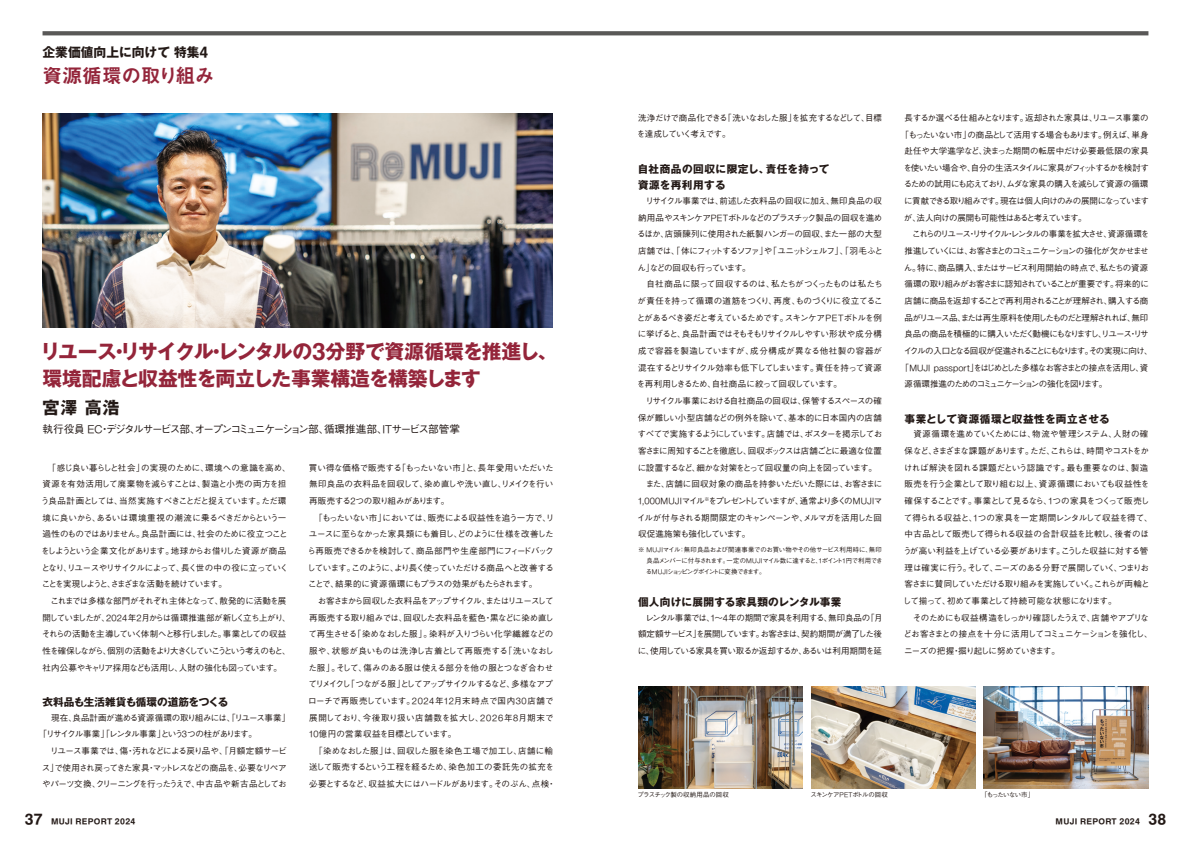
<style>
.page{position:relative;width:1191px;height:842px;background:#fff}
.page>*{position:absolute;margin:0;border:0;box-sizing:border-box;transform-origin:0 0}
.t1{font:700 19.8px/26.9px "Gothic MB101 Pr 6";letter-spacing:-.04em;color:#94253a}
.t2{font:19.8px "Midashi Go Pr 6 MB31";color:#94253a}
.t3{font:700 17px "Gothic MB101 Pr 6";color:#231916}
.t4{font:700 12.8px "Gothic MB101 Pr 6";color:#231916}
.t5{font:700 10.6px "Gothic MB101 Pr 6";letter-spacing:.015em;color:#231916}
.t6{font:500 10.6px "Gothic BBB Pro";letter-spacing:-.125em;color:#231916}
.t7{font:700 10.6px/16.7px "Gothic MB101 Pr 6";letter-spacing:.05em;color:#231916}
.t8{font:500 8.5px/16.7px "Gothic BBB Pro";letter-spacing:-.07em;color:#231916}
.t9{font:500 8.5px "Gothic BBB Pro";letter-spacing:-.115em;color:#231916}
.t10{font:500 8.5px "Gothic BBB Pro";letter-spacing:-.135em;color:#231916}
.t11{font:500 8.5px "Gothic BBB Pro";letter-spacing:-.11em;color:#231916}
.t12{font:500 8.5px "Gothic BBB Pro";letter-spacing:-.1em;color:#231916}
.t13{font:500 8.5px "Gothic BBB Pro";letter-spacing:-.15em;color:#231916}
.t14{font:500 8.5px "Gothic BBB Pro";letter-spacing:-.145em;color:#231916}
.t15{font:500 8.5px "Gothic BBB Pro";letter-spacing:-.095em;color:#231916}
.t16{font:500 8.5px "Gothic BBB Pro";letter-spacing:-.045em;color:#231916}
.t17{font:500 8.5px "Gothic BBB Pro";letter-spacing:-.025em;color:#231916}
.t18{font:500 8.5px "Gothic BBB Pro";letter-spacing:-.105em;color:#231916}
.t19{font:500 8.5px "Gothic BBB Pro";letter-spacing:-.12em;color:#231916}
.t20{font:500 8.5px "Gothic BBB Pro";letter-spacing:-.005em;color:#231916}
.t21{font:700 7.1px "MUJI Font 2020";letter-spacing:.04em;color:#231916}
.t22{font:500 6.4px/11px "Gothic BBB Pro";letter-spacing:-.1em;color:#231916;text-align:justify}
.t23{font:500 6.4px "Gothic BBB Pro";color:#231916}
.t24{font:500 6.4px "Gothic BBB Pro";letter-spacing:-.08em;color:#231916}
.s1{font-family:"MUJI Font 2020"}
.s2{font-family:"Midashi Go Pr 6 N MB31"}
.s3{font-family:"MUJI Font 2020";font-weight:300}
.s4{font-size:12.8px}
</style>
<div class="page">
<img style="left:43px;top:113px;width:510px;height:214px">
<svg style="left:43px;top:31px;width:1105px;height:4px;background:#605f5e"></svg>
<img style="left:638px;top:686px;width:164px;height:102px">
<img style="left:811px;top:686px;width:164px;height:102px">
<img style="left:984px;top:686px;width:164px;height:102px">
<h3 class="t4" style="left:43px;top:41px;width:167px">企業価値向上に向けて特集<span class="s1">4</span></h3>
<h1 class="t2" style="left:43px;top:59px;width:174px">資源循環<span class="s2">の</span>取<span class="s2">り</span>組<span class="s2">み</span></h1>
<h1 class="t1" style="left:41px;top:338px;width:518px">リユース・リサイクル・レンタルの<span class="s1">3</span>分野で資源循環を推進し、環境配慮と収益性を両立した事業構造を構築します</h1>
<h2 class="t3" style="left:43px;top:393px;width:79px">宮澤高浩</h2>
<p class="t6" style="left:43px;top:421px;width:419px">執行役員 <span class="s3">EC</span>・デジタルサービス部、オープンコミュニケーション部、循環推進部、<span class="s3">IT</span>サービス部管掌</p>
<p class="t8" style="left:41px;top:458px;width:251px">　「感じ良い暮らしと社会」の実現のために、環境への意識を高め、資源を有効活用して廃棄物を減らすことは、製造と小売の両方を担う良品計画としては、当然実施すべきことだと捉えています。ただ環境に良いから、あるいは環境重視の潮流に乗るべきだからという一過性のものではありません。良品計画には、社会のために役立つことをしようという企業文化があります。地球からお借りした資源が商品となり、リユースやリサイクルによって、長く世の中の役に立っていくことを実現しようと、さまざまな活動を続けています。<br>　これまでは多様な部門がそれぞれ主体となって、散発的に活動を展開していましたが、<span class="s3">2024</span>年<span class="s3">2</span>月からは循環推進部が新しく立ち上がり、それらの活動を主導していく体制へと移行しました。事業としての収益性を確保しながら、個別の活動をより大きくしていこうという考えのもと、社内公募やキャリア採用なども活用し、人財の強化も図っています。</p>
<p class="t5" style="left:43px;top:693px;width:187px">衣料品も生活雑貨も循環の道筋をつくる</p>
<p class="t16" style="left:43px;top:710px;width:249px">　現在、良品計画が進める資源循環の取り組みには、「リユース事業」</p>
<p class="t19" style="left:39px;top:727px;width:220px">「リサイクル事業」「レンタル事業」という<span class="s3">3</span>つの柱があります。</p>
<p class="t8" style="left:43px;top:741px;width:246px">　リユース事業では、傷・汚れなどによる戻り品や、「月額定額サービ</p>
<p class="t11" style="left:42px;top:760px;width:246px">ス」で使用され戻ってきた家具・マットレスなどの商品を、必要なリペア</p>
<p class="t8" style="left:42px;top:774px;width:246px">やパーツ交換、クリーニングを行ったうえで、中古品や新古品としてお</p>
<p class="t8" style="left:307px;top:458px;width:250px">買い得な価格で販売する「もったいない市」と、長年愛用いただいた無印良品の衣料品を回収して、染め直しや洗い直し、リメイクを行い再販売する<span class="s3">2</span>つの取り組みがあります。<br>　「もったいない市」においては、販売による収益性を追う一方で、リユースに至らなかった家具類にも着目し、どのように仕様を改善したら再販売できるかを検討して、商品部門や生産部門にフィードバックしています。このように、より長く使っていただける商品へと改善することで、結果的に資源循環にもプラスの効果がもたらされます。<br>　お客さまから回収した衣料品をアップサイクル、またはリユースして再販売する取り組みでは、回収した衣料品を藍色・黒などに染め直して再生させる「染めなおした服」。染料が入りづらい化学繊維などの服や、状態が良いものは洗浄し古着として再販売する「洗いなおした服」。そして、傷みのある服は使える部分を他の服とつなぎ合わせてリメイクし「つながる服」としてアップサイクルするなど、多様なアプローチで再販売しています。<span class="s3">2024</span>年<span class="s3">12</span>月末時点で国内<span class="s3">30</span>店舗で展開しており、今後取り扱い店舗数を拡大し、<span class="s3">2026</span>年<span class="s3">8</span>月期末で<span class="s3">10</span>億円の営業収益を目標としています。<br>　「染めなおした服」は、回収した服を染色工場で加工し、店舗に輸送して販売するという工程を経るため、染色加工の委託先の拡充を必要とするなど、収益拡大にはハードルがあります。そのぶん、点検・</p>
<p class="t8" style="left:637px;top:108px;width:247px">洗浄だけで商品化できる「洗いなおした服」を拡充するなどして、目標を達成していく考えです。</p>
<p class="t7" style="left:637px;top:160px;width:193px">自社商品の回収に限定し、責任を持って資源を再利用する</p>
<p class="t8" style="left:637px;top:192px;width:248px">　リサイクル事業では、前述した衣料品の回収に加え、無印良品の収納用品やスキンケア<span class="s3">PET</span>ボトルなどのプラスチック製品の回収を進めるほか、店頭陳列に使用された紙製ハンガーの回収、また一部の大型店舗では、「体にフィットするソファ」や「ユニットシェルフ」、「羽毛ふとん」などの回収も行っています。<br>　自社商品に限って回収するのは、私たちがつくったものは私たちが責任を持って循環の道筋をつくり、再度、ものづくりに役立てることがあるべき姿だと考えているためです。スキンケア<span class="s3">PET</span>ボトルを例に挙げると、良品計画ではそもそもリサイクルしやすい形状や成分構成で容器を製造していますが、成分構成が異なる他社製の容器が混在するとリサイクル効率も低下してしまいます。責任を持って資源を再利用しきるため、自社商品に絞って回収しています。<br>　リサイクル事業における自社商品の回収は、保管するスペースの確保が難しい小型店舗などの例外を除いて、基本的に日本国内の店舗すべてで実施するようにしています。店舗では、ポスターを掲示してお客さまに周知することを徹底し、回収ボックスは店舗ごとに最適な位置に設置するなど、細かな対策をとって回収量の向上を図っています。　また、店舗に回収対象の商品を持参いただいた際には、お客さまに<span class="s3">1,000MUJI</span>マイル<sup>※</sup>をプレゼントしていますが、通常より多くの<span class="s3">MUJI</span>マイルが付与される期間限定のキャンペーンや、メルマガを活用した回収促進施策も強化しています。</p>
<p class="t22" style="left:646px;top:543px;width:238px;text-indent:-8px">※ <span class="s3">MUJI</span>マイル：無印良品および関連事業でのお買い物やその他サービス利用時に、無印良品メンバーに付与されます。一定の<span class="s3">MUJI</span>マイル数に達すると、<span class="s3">1</span>ポイント<span class="s3">1</span>円で利用できる<span class="s3">MUJI</span>ショッピングポイントに変換できます。</p>
<p class="t5" style="left:638px;top:593px;width:205px">個人向けに展開する家具類のレンタル事業</p>
<p class="t8" style="left:637px;top:608px;width:246px;text-align:justify">　レンタル事業では、<span class="s3">1</span>～<span class="s3">4</span>年の期間で家具を利用する、無印良品の「月額定額サービス」を展開しています。お客さまは、契約期間が満了した後に、使用している家具を買い取るか返却するか、あるいは利用期間を延</p>
<p class="t8" style="left:904px;top:108px;width:246px">長するか選べる仕組みとなります。返却された家具は、リユース事業の</p>
<p class="t11" style="left:900px;top:127px;width:249px">「もったいない市」の商品として活用する場合もあります。例えば、単身</p>
<p class="t20" style="left:904px;top:144px;width:245px">赴任や大学進学など、決まった期間の転居中だけ必要最低限の家具</p>
<p class="t15" style="left:903px;top:161px;width:247px">を使いたい場合や、自分の生活スタイルに家具がフィットするかを検討す</p>
<p class="t8" style="left:903px;top:175px;width:246px">るための試用にも応えており、ムダな家具の購入を減らして資源の循環</p>
<p class="t8" style="left:904px;top:192px;width:246px">に貢献できる取り組みです。現在は個人向けのみの展開になっています</p>
<p class="t12" style="left:904px;top:211px;width:184px">が、法人向けの展開も可能性はあると考えています。</p>
<p class="t10" style="left:904px;top:227px;width:246px">　これらのリユース・リサイクル・レンタルの事業を拡大させ、資源循環を</p>
<p class="t10" style="left:904px;top:244px;width:246px">推進していくには、お客さまとのコミュニケーションの強化が欠かせませ</p>
<p class="t17" style="left:904px;top:261px;width:246px">ん。特に、商品購入、またはサービス利用開始の時点で、私たちの資源</p>
<p class="t9" style="left:904px;top:277px;width:246px">循環の取り組みがお客さまに認知されていることが重要です。将来的に</p>
<p class="t18" style="left:904px;top:294px;width:245px">店舗に商品を返却することで再利用されることが理解され、購入する商</p>
<p class="t9" style="left:904px;top:311px;width:245px">品がリユース品、または再生原料を使用したものだと理解されれば、無印</p>
<p class="t12" style="left:904px;top:327px;width:246px">良品の商品を積極的に購入いただく動機にもなりますし、リユース・リサ</p>
<p class="t14" style="left:903px;top:344px;width:250px">イクルの入口となる回収が促進されることにもなります。その実現に向け、</p>
<p class="t13" style="left:900px;top:361px;width:249px">「<span class="s3">MUJI passport</span>」をはじめとした多様なお客さまとの接点を活用し、資</p>
<p class="t9" style="left:904px;top:377px;width:204px">源循環推進のためのコミュニケーションの強化を図ります。</p>
<p class="t5" style="left:904px;top:410px;width:207px">事業として資源循環と収益性を両立させる</p>
<p class="t8" style="left:902px;top:425px;width:251px">　資源循環を進めていくためには、物流や管理システム、人財の確保など、さまざまな課題があります。ただ、これらは、時間やコストをかければ解決を図れる課題だという認識です。最も重要なのは、製造販売を行う企業として取り組む以上、資源循環においても収益性を確保することです。事業として見るなら、<span class="s3">1</span>つの家具をつくって販売して得られる収益と、<span class="s3">1</span>つの家具を一定期間レンタルして収益を得て、中古品として販売して得られる収益の合計収益を比較し、後者のほうが高い利益を上げている必要があります。こうした収益に対する管理は確実に行う。そして、ニーズのある分野で展開していく、つまりお客さまに賛同していただける取り組みを実施していく。これらが両輪として揃って、初めて事業として持続可能な状態になります。<br>　そのためにも収益構造をしっかり確認したうえで、店舗やアプリなどお客さまとの接点を十分に活用してコミュニケーションを強化し、ニーズの把握・掘り起しに努めていきます。</p>
<p class="t23" style="left:637px;top:789px;width:93px">プラスチック製の収納用品の回収</p>
<p class="t24" style="left:810px;top:789px;width:79px">スキンケア<span class="s3">PET</span>ボトルの回収</p>
<p class="t22" style="left:981px;top:788px;width:55px">「もったいない市」</p>
<p class="t21" style="left:25px;top:815px;width:112px"><span class="s4">37</span> MUJI REPORT 2024</p>
<p class="t21" style="left:1055px;top:815px;width:112px">MUJI REPORT 2024 <span class="s4">38</span></p>
</div>
